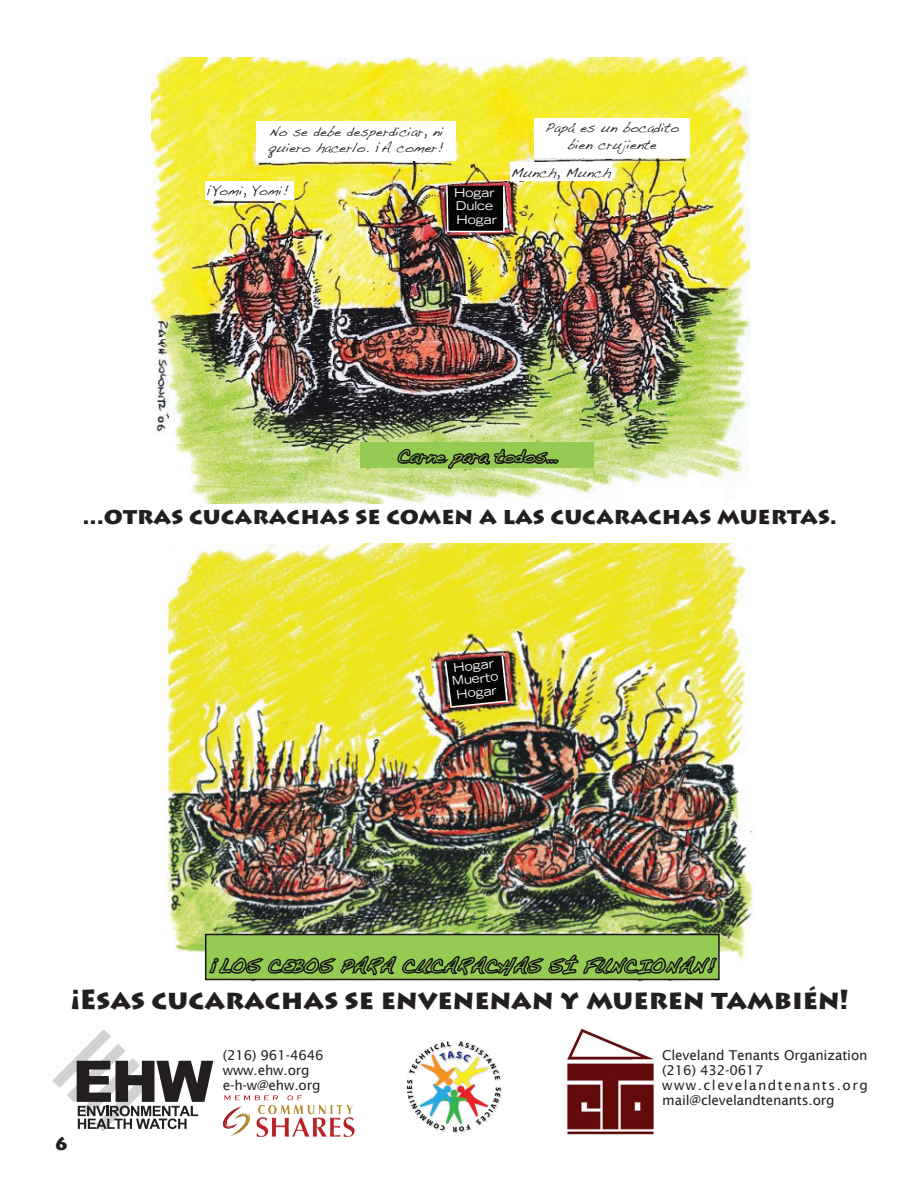
<style>
.page{position:relative;width:918px;height:1188px;background:#fff}
.page>*{position:absolute;margin:0;border:0;box-sizing:border-box;transform-origin:0 0}
.t1{font:900 27px "Lithos Pro";color:#231f20}
.t2{font:900 23.25px "Lithos Pro";color:#231f20}
.t3{font:18px "Handwriting Dakota";letter-spacing:.03em;color:#95ca53}
.t4{font:18px "Handwriting Dakota";color:#95ca53}
.t5{font:900 18px "Lithos Pro";color:#231f20}
.t6{font:13.5px/15px "Lucida Sans";letter-spacing:-.01em;color:#231f20}
.t7{font:13.5px/16.2px "Handwriting Dakota";color:#231f20}
.t8{font:expanded 12px/13.5px "Trade Gothic LT";color:#fff}
</style>
<div class="page">
<img style="left:152px;top:57px;width:597px;height:446px">
<img style="left:159px;top:543px;width:594px;height:439px">
<svg style="left:52px;top:1029px;width:161px;height:102px"></svg>
<img style="left:235px;top:1095px;width:67px;height:6px">
<img style="left:564px;top:1028px;width:90px;height:108px">
<img style="left:406px;top:1041px;width:97px;height:93px">
<div style="left:206px;top:934px;width:513px;height:46px;background:#95ca53"></div>
<svg style="left:209px;top:954px;width:508px;height:22px"></svg>
<div style="left:205px;top:934px;width:515px;height:46px;border:2px solid #191618"></div>
<div style="left:206px;top:181px;width:88px;height:19px;background:#fff"></div>
<div style="left:256px;top:122px;width:200px;height:39px;background:#fff"></div>
<div style="left:534px;top:118px;width:156px;height:40px;background:#fff"></div>
<div style="left:511px;top:163px;width:101px;height:18px;background:#fff"></div>
<svg style="left:445px;top:184px;width:60px;height:49px;background:#231d1c"></svg>
<div style="left:361px;top:443px;width:233px;height:25px;background:#95ca53"></div>
<svg style="left:395px;top:448px;width:165px;height:22px"></svg>
<img style="left:444px;top:654px;width:65px;height:55px">
<p class="t7" style="left:268px;top:123px;width:177px">No se debe desperdiciar, ni quiero hacerlo. ¡A comer!</p>
<p class="t7" style="left:545px;top:120px;width:135px;text-align:center">Papá es un bocadito bien crujiente</p>
<p class="t7" style="left:511px;top:164px;width:102px">Munch, Munch</p>
<p class="t8" style="left:454px;top:185px;width:44px">Hogar<br>Dulce<br>Hogar</p>
<p class="t7" style="left:206px;top:183px;width:85px">¡Yomi, Yomi!</p>
<h3 class="t4" style="left:397px;top:445px;width:161px">Carne para todos…</h3>
<h2 class="t2" style="left:82px;top:501px;width:756px">...otras cucarachas se comen a las cucarachas muertas.</h2>
<p class="t8" style="left:450px;top:661px;width:48px;rotate:-6deg">Hogar<br>Muerto<br>Hogar</p>
<h3 class="t3" style="left:210px;top:955px;width:507px">¡LOS CEBOS PARA CUCARACHAS SÍ FUNCIONAN!</h3>
<h1 class="t1" style="left:71px;top:983px;width:779px">¡Esas cucarachas se envenenan y mueren también!</h1>
<h3 class="t5" style="left:54px;top:1133px;width:16px">6</h3>
<p class="t6" style="left:223px;top:1048px;width:102px">(216) 961-4646 www.ehw.org e-h-w@ehw.org</p>
<p class="t6" style="left:662px;top:1048px;width:207px">Cleveland Tenants Organization (216) 432-0617 www.clevelandtenants.org mail@clevelandtenants.org</p>
</div>
